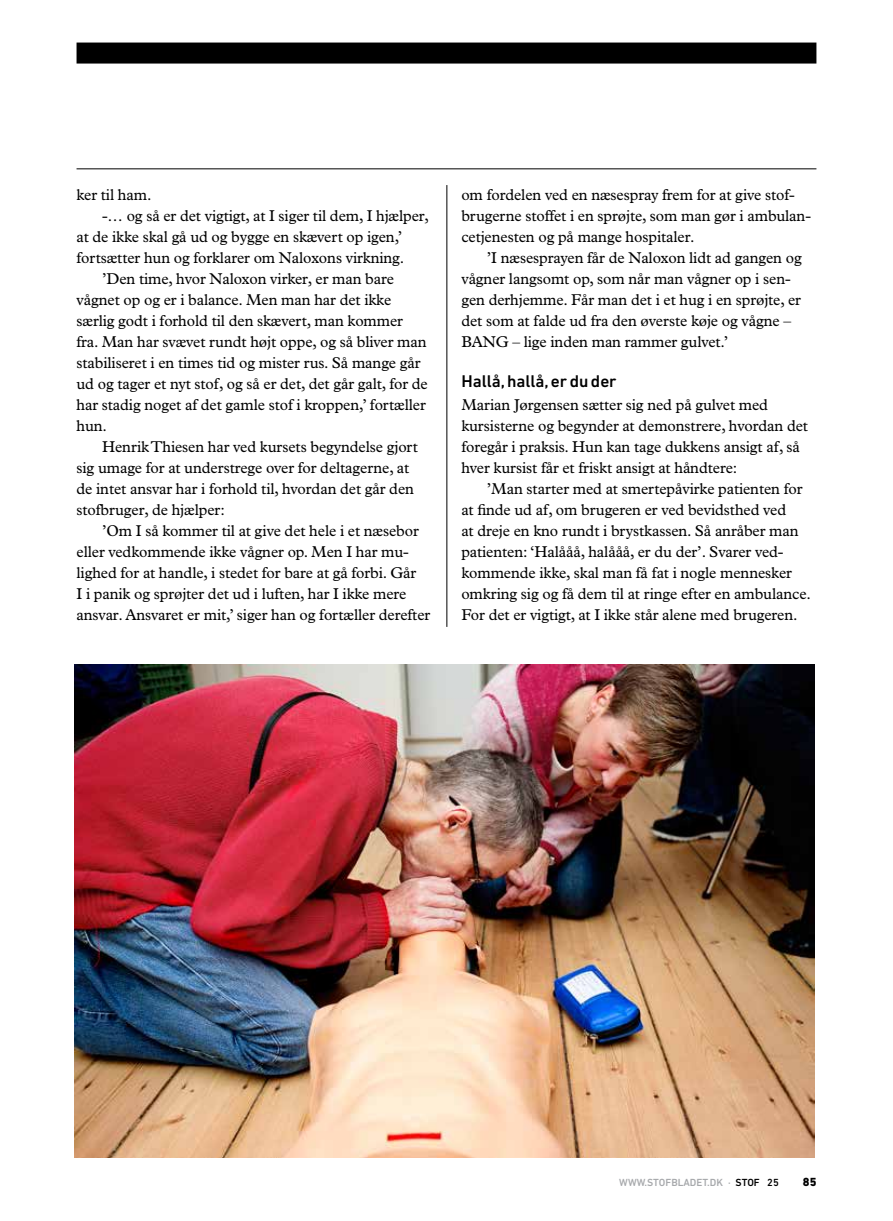
<style>
.page{position:relative;width:893px;height:1221px;background:#fff}
.page>*{position:absolute;margin:0;border:0;box-sizing:border-box;transform-origin:0 0}
.t1{font:500 17.25px "DIN Next LT Pro";color:#000}
.t2{font:15.75px/21px "Plantin";letter-spacing:-.005em;color:#000}
.t3{font:800 12px "DIN Next LT Pro";color:#000}
.t4{font:500 10.5px "DIN Next LT Pro";color:#a7a9ac}
.s1{color:#000}
</style>
<div class="page">
<div style="left:77px;top:43px;width:739px;height:21px;background:#000"></div>
<hr style="left:77px;top:168px;width:739px;height:1px;background:#000">
<hr style="left:446px;top:185px;width:1px;height:442px;background:#000">
<img style="left:74px;top:664px;width:740px;height:493px">
<p class="t2" style="left:77px;top:184px;width:77px">ker til ham.</p>
<p class="t2" style="left:102px;top:205px;width:329px">-… og så er det vigtigt, at I siger til dem, I hjælper,</p>
<p class="t2" style="left:77px;top:226px;width:327px">at de ikke skal gå ud og bygge en skævert op igen,’</p>
<p class="t2" style="left:77px;top:247px;width:329px">fortsætter hun og forklarer om Naloxons virkning.</p>
<p class="t2" style="left:102px;top:268px;width:293px">’Den time, hvor Naloxon virker, er man bare</p>
<p class="t2" style="left:77px;top:289px;width:316px">vågnet op og er i balance. Men man har det ikke</p>
<p class="t2" style="left:77px;top:310px;width:328px">særlig godt i forhold til den skævert, man kommer</p>
<p class="t2" style="left:77px;top:331px;width:352px">fra. Man har svævet rundt højt oppe, og så bliver man</p>
<p class="t2" style="left:77px;top:352px;width:346px">stabiliseret i en times tid og mister rus. Så mange går</p>
<p class="t2" style="left:77px;top:373px;width:353px">ud og tager et nyt stof, og så er det, det går galt, for de</p>
<p class="t2" style="left:77px;top:394px;width:351px">har stadig noget af det gamle stof i kroppen,’ fortæller</p>
<p class="t2" style="left:77px;top:415px;width:32px">hun.</p>
<p class="t2" style="left:102px;top:436px;width:317px">Henrik Thiesen har ved kursets begyndelse gjort</p>
<p class="t2" style="left:77px;top:457px;width:334px">sig umage for at understrege over for deltagerne, at</p>
<p class="t2" style="left:77px;top:478px;width:339px">de intet ansvar har i forhold til, hvordan det går den</p>
<p class="t2" style="left:77px;top:499px;width:150px">stofbruger, de hjælper:</p>
<p class="t2" style="left:102px;top:520px;width:318px">’Om I så kommer til at give det hele i et næsebor</p>
<p class="t2" style="left:77px;top:541px;width:334px">eller vedkommende ikke vågner op. Men I har mu-</p>
<p class="t2" style="left:77px;top:562px;width:341px">lighed for at handle, i stedet for bare at gå forbi. Går</p>
<p class="t2" style="left:77px;top:583px;width:331px">I i panik og sprøjter det ud i luften, har I ikke mere</p>
<p class="t2" style="left:77px;top:604px;width:355px">ansvar. Ansvaret er mit,’ siger han og fortæller derefter</p>
<p class="t2" style="left:461px;top:184px;width:351px">om fordelen ved en næsespray frem for at give stof&shy;brugerne stoffet i en sprøjte, som man gør i ambulan&shy;cetjenesten og på mange hospitaler.</p>
<p class="t2" style="left:461px;top:247px;width:342px;text-indent:26px">’I næsesprayen får de Naloxon lidt ad gangen og vågner langsomt op, som når man vågner op i sen&shy;gen derhjemme. Får man det i et hug i en sprøjte, er det som at falde ud fra den øverste køje og vågne – BANG – lige inden man rammer gulvet.’</p>
<p class="t1" style="left:461px;top:371px;width:157px">HALLÅ, HALLÅ, ER DU DER</p>
<p class="t2" style="left:461px;top:394px;width:348px">Marian Jørgensen sætter sig ned på gulvet med kursisterne og begynder at demonstrere, hvordan det foregår i praksis. Hun kan tage dukkens ansigt af, så hver kursist får et friskt ansigt at håndtere:</p>
<p class="t2" style="left:461px;top:478px;width:351px;text-indent:26px">’Man starter med at smertepåvirke patienten for at finde ud af, om brugeren er ved bevidsthed ved<br>at dreje en kno rundt i brystkassen. Så anråber man patienten: ‘Halååå, halååå, er du der’. Svarer ved&shy;kommende ikke, skal man få fat i nogle mennesker omkring sig og få dem til at ringe efter en ambulance.<br>For det er vigtigt, at I ikke står alene med brugeren.</p>
<p class="t4" style="left:619px;top:1175px;width:161px">WWW.STOFBLADET.DK · <span class="s1">STOF 25</span></p>
<p class="t3" style="left:803px;top:1174px;width:15px">85</p>
</div>
